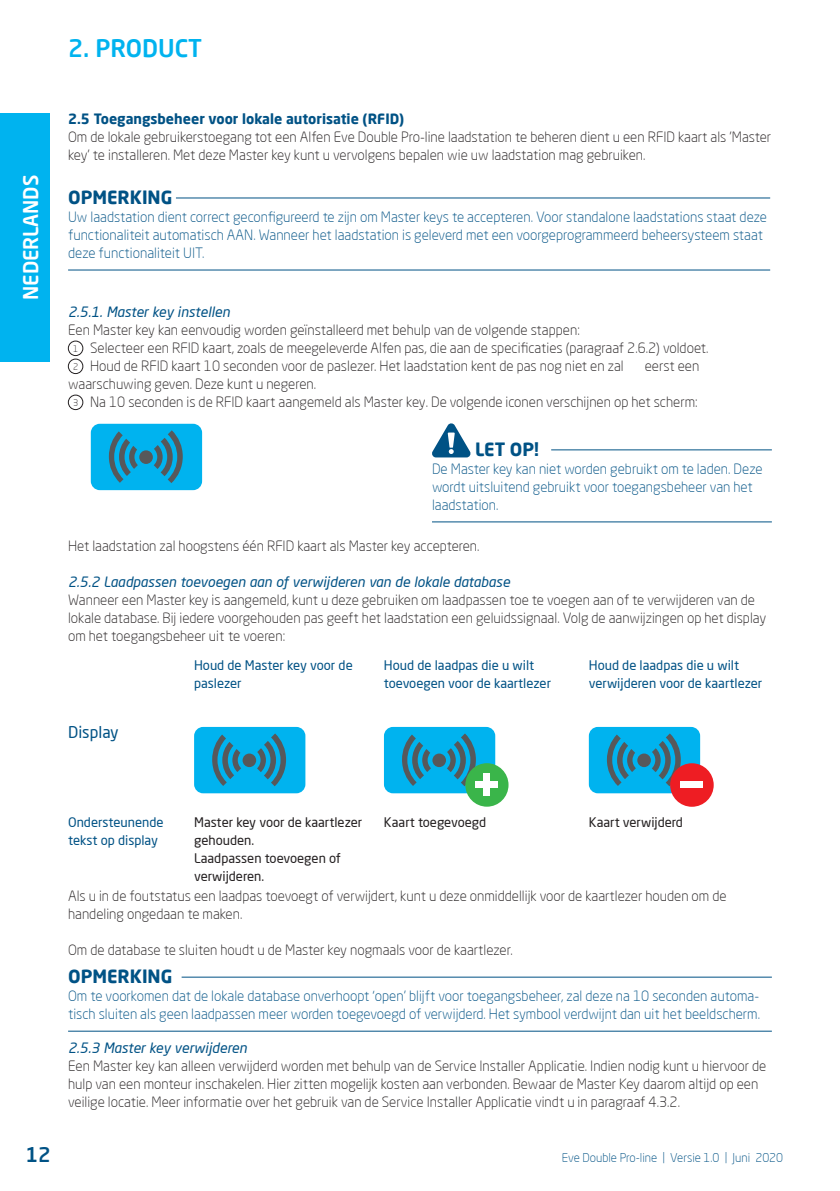
<style>
.page{position:relative;width:840px;height:1191px;background:#fff}
.page>*{position:absolute;margin:0;border:0;box-sizing:border-box;transform-origin:0 0}
.t1{font:500 24px "Neo Sans Pro";color:#00b3ef}
.t2{font:500 20px "Neo Sans Pro";color:#fff}
.t3{font:500 20px "Neo Sans Pro";color:#005285}
.t4{font:700 18px "Neo Sans Pro";color:#005285}
.t5{font:16px "Neo Sans Pro";color:#005285}
.t6{font:300 14px/18px "Neo Sans Pro";color:#231f20}
.t7{font:300 14px/18px "Neo Sans Pro";color:#005285}
.t8{font:italic 14px "Neo Sans Pro";color:#005285}
.t9{font:700 14px "Neo Sans Pro";color:#005285}
.t10{font:13px/18px "Neo Sans Pro";color:#005285}
.t11{font:13px/18px "Neo Sans Pro";color:#231f20}
.t12{font:300 12px "Neo Sans Pro";color:#005285}
.t13{font:300 9px "Neo Sans Pro";color:#231f20}
</style>
<div class="page">
<div style="left:0;top:113px;width:50px;height:248px;background:#00b3ef"></div>
<div style="left:68px;top:341px;width:15px;height:15px;border:1px solid #231f20;border-radius:50%"></div>
<div style="left:68px;top:359px;width:15px;height:15px;border:1px solid #231f20;border-radius:50%"></div>
<div style="left:68px;top:395px;width:15px;height:15px;border:1px solid #231f20;border-radius:50%"></div>
<hr style="left:551px;top:449px;width:220px;height:1px;background:#005285">
<hr style="left:432px;top:521px;width:339px;height:1px;background:#005285">
<svg style="left:432px;top:423px;width:39px;height:34px"></svg>
<hr style="left:181px;top:976px;width:590px;height:1px;background:#005285">
<hr style="left:68px;top:1030px;width:703px;height:1px;background:#005285">
<div style="left:91px;top:424px;width:111px;height:66px;background:#00b3ef;border-radius:9px"></div>
<svg style="left:109px;top:430px;width:74px;height:53px"></svg>
<div style="left:139px;top:450px;width:14px;height:14px;background:#57585a;border-radius:50%"></div>
<div style="left:194px;top:727px;width:111px;height:66px;background:#00b3ef;border-radius:9px"></div>
<svg style="left:212px;top:733px;width:74px;height:53px"></svg>
<div style="left:242px;top:753px;width:14px;height:14px;background:#57585a;border-radius:50%"></div>
<div style="left:384px;top:727px;width:111px;height:66px;background:#00b3ef;border-radius:9px"></div>
<svg style="left:402px;top:733px;width:73px;height:53px"></svg>
<div style="left:432px;top:753px;width:14px;height:14px;background:#57585a;border-radius:50%"></div>
<div style="left:465px;top:763px;width:43px;height:43px;background:#3ab54a;border-radius:50%"></div>
<div style="left:483px;top:773px;width:7px;height:23px;background:#fff"></div>
<div style="left:475px;top:781px;width:23px;height:7px;background:#fff"></div>
<div style="left:588px;top:727px;width:111px;height:66px;background:#00b3ef;border-radius:9px"></div>
<svg style="left:606px;top:733px;width:74px;height:53px"></svg>
<div style="left:637px;top:753px;width:13px;height:14px;background:#57585a;border-radius:50%"></div>
<div style="left:669px;top:763px;width:44px;height:43px;background:#ee1d23;border-radius:50%"></div>
<div style="left:680px;top:781px;width:22px;height:7px;background:#fff"></div>
<hr style="left:176px;top:197px;width:593px;height:1px;background:#005285">
<hr style="left:68px;top:269px;width:701px;height:1px;background:#005285">
<h2 class="t2" style="left:18px;top:300px;width:127px;rotate:-90deg">NEDERLANDS</h2>
<p class="t1" style="left:68px;top:33px;width:135px">2. PRODUCT</p>
<p class="t9" style="left:68px;top:110px;width:337px">2.5 Toegangsbeheer voor lokale autorisatie (RFID)</p>
<p class="t6" style="left:68px;top:128px;width:704px">Om de lokale gebruikerstoegang tot een Alfen Eve Double Pro-line laadstation te beheren dient u een RFID kaart als 'Master key' te installeren. Met deze Master key kunt u vervolgens bepalen wie uw laadstation mag gebruiken.</p>
<p class="t4" style="left:68px;top:186px;width:106px">OPMERKING</p>
<p class="t7" style="left:68px;top:208px;width:700px">Uw laadstation dient correct geconfigureerd te zijn om Master keys te accepteren. Voor standalone laadstations staat deze functionaliteit automatisch AAN. Wanneer het laadstation is geleverd met een voorgeprogrammeerd beheersysteem staat deze functionaliteit UIT.</p>
<p class="t8" style="left:68px;top:303px;width:163px">2.5.1. Master key instellen</p>
<p class="t6" style="left:68px;top:321px;width:513px">Een Master key kan eenvoudig worden geïnstalleerd met behulp van de volgende stappen:</p>
<p class="t13" style="left:73px;top:343px;width:7px">1</p>
<p class="t6" style="left:90px;top:339px;width:619px">Selecteer een RFID kaart, zoals de meegeleverde Alfen pas, die aan de specificaties (paragraaf 2.6.2) voldoet.</p>
<p class="t13" style="left:73px;top:361px;width:7px">2</p>
<p class="t6" style="left:90px;top:357px;width:535px">Houd de RFID kaart 10 seconden voor de paslezer. Het laadstation kent de pas nog niet en zal</p>
<p class="t6" style="left:644px;top:357px;width:56px">eerst een</p>
<p class="t6" style="left:68px;top:375px;width:249px">waarschuwing geven. Deze kunt u negeren.</p>
<p class="t13" style="left:73px;top:397px;width:7px">3</p>
<p class="t6" style="left:90px;top:393px;width:608px">Na 10 seconden is de RFID kaart aangemeld als Master key. De volgende iconen verschijnen op het scherm:</p>
<p class="t4" style="left:475px;top:438px;width:65px">LET OP!</p>
<p class="t7" style="left:432px;top:460px;width:332px">De Master key kan niet worden gebruikt om te laden. Deze wordt uitsluitend gebruikt voor toegangsbeheer van het laadstation.</p>
<p class="t6" style="left:68px;top:537px;width:413px">Het laadstation zal hoogstens één RFID kaart als Master key accepteren.</p>
<p class="t8" style="left:68px;top:573px;width:443px">2.5.2 Laadpassen toevoegen aan of verwijderen van de lokale database</p>
<p class="t6" style="left:68px;top:591px;width:699px">Wanneer een Master key is aangemeld, kunt u deze gebruiken om laadpassen toe te voegen aan of te verwijderen van de lokale database. Bij iedere voorgehouden pas geeft het laadstation een geluidssignaal. Volg de aanwijzingen op het display om het toegangsbeheer uit te voeren:</p>
<p class="t5" style="left:68px;top:722px;width:52px">Display</p>
<p class="t10" style="left:194px;top:656px;width:160px">Houd de Master key voor de paslezer</p>
<p class="t10" style="left:384px;top:656px;width:168px">Houd de laadpas die u wilt toevoegen voor de kaartlezer</p>
<p class="t10" style="left:588px;top:656px;width:175px">Houd de laadpas die u wilt verwijderen voor de kaartlezer</p>
<p class="t10" style="left:68px;top:813px;width:97px">Ondersteunende</p>
<p class="t10" style="left:68px;top:831px;width:91px">tekst op display</p>
<p class="t11" style="left:194px;top:813px;width:169px">Master key voor de kaartlezer gehouden.</p>
<p class="t11" style="left:194px;top:849px;width:148px">Laadpassen toevoegen of verwijderen.</p>
<p class="t11" style="left:384px;top:813px;width:104px">Kaart toegevoegd</p>
<p class="t11" style="left:588px;top:813px;width:96px">Kaart verwijderd</p>
<p class="t6" style="left:68px;top:886px;width:659px">Als u in de foutstatus een laadpas toevoegt of verwijdert, kunt u deze onmiddellijk voor de kaartlezer houden om de handeling ongedaan te maken.</p>
<p class="t6" style="left:68px;top:940px;width:446px">Om de database te sluiten houdt u de Master key nogmaals voor de kaartlezer.</p>
<p class="t4" style="left:68px;top:965px;width:106px">OPMERKING</p>
<p class="t7" style="left:68px;top:987px;width:693px">Om te voorkomen dat de lokale database onverhoopt ‘open’ blijft voor toegangsbeheer, zal deze na 10 seconden automa&shy;tisch sluiten als geen laadpassen meer worden toegevoegd of verwijderd. Het symbool verdwijnt dan uit het beeldscherm.</p>
<p class="t8" style="left:68px;top:1038px;width:180px">2.5.3 Master key verwijderen</p>
<p class="t6" style="left:68px;top:1056px;width:699px">Een Master key kan alleen verwijderd worden met behulp van de Service Installer Applicatie. Indien nodig kunt u hiervoor de hulp van een monteur inschakelen. Hier zitten mogelijk kosten aan verbonden. Bewaar de Master Key daarom altijd op een veilige locatie. Meer informatie over het gebruik van de Service Installer Applicatie vindt u in paragraaf 4.3.2.</p>
<h2 class="t3" style="left:25px;top:1141px;width:27px">12</h2>
<p class="t12" style="left:561px;top:1149px;width:223px">Eve Double Pro-line | Versie 1.0 | Juni 2020</p>
</div>
